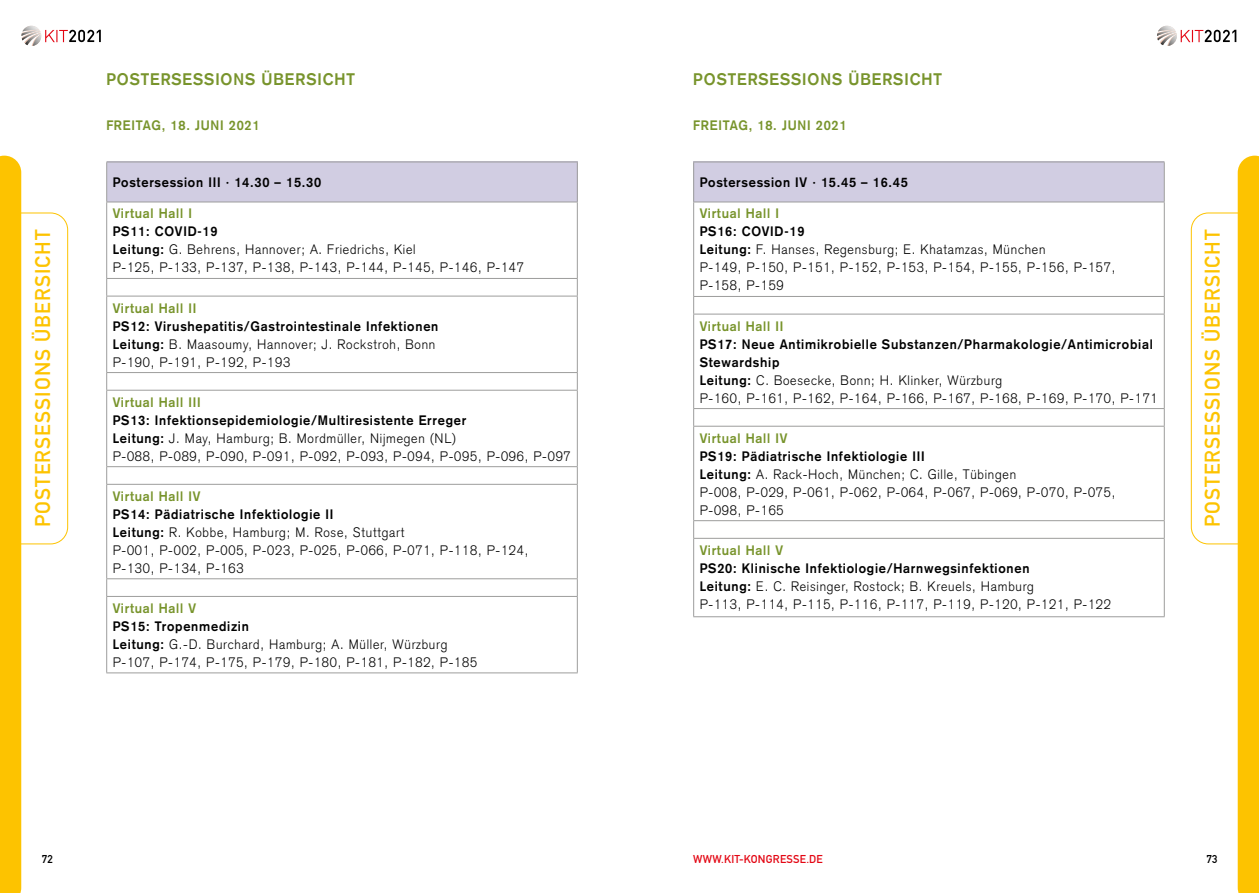
<style>
.page{position:relative;width:1259px;height:893px;background:#fff}
.page>*{position:absolute;margin:0;border:0;box-sizing:border-box;transform-origin:0 0}
.t1{font:21px "DIN Mittelschrift";letter-spacing:.05em;color:#fdc300}
.t2{font:700 16.5px "Akzidenz Grotesk";letter-spacing:.06em;color:#78942c;scale:.95 1}
.t3{font:300 13.5px/18px "Akzidenz Grotesk";letter-spacing:.06em;color:#000;scale:.95 1}
.t4{font:700 13.5px "Akzidenz Grotesk";letter-spacing:.06em;color:#78942c;scale:.95 1}
.t5{font:700 13.5px "Akzidenz Grotesk";letter-spacing:.06em;color:#000;scale:.95 1}
.t6{font:11.25px "DIN Mittelschrift";letter-spacing:.02em;color:#e30613}
.t7{font:11.25px "DIN Mittelschrift";color:#000}
.s1{font-weight:700}
</style>
<div class="page">
<svg style="left:21px;top:26px;width:80px;height:20px"></svg>
<svg style="left:1157px;top:26px;width:79px;height:20px"></svg>
<div style="left:1179px;top:43px;width:58px;height:8px;background:#fff"></div>
<div style="left:44px;top:43px;width:58px;height:8px;background:#fff"></div>
<div style="left:693px;top:162px;width:471px;height:40px;background:#d1cde2"></div>
<hr style="left:693px;top:162px;width:471px;height:1px;background:#9d9d9c">
<hr style="left:693px;top:162px;width:1px;height:40px;background:#9d9d9c">
<hr style="left:1164px;top:162px;width:1px;height:40px;background:#9d9d9c">
<hr style="left:693px;top:202px;width:471px;height:1px;background:#9d9d9c">
<hr style="left:693px;top:202px;width:1px;height:94px;background:#9d9d9c">
<hr style="left:1164px;top:202px;width:1px;height:94px;background:#9d9d9c">
<hr style="left:693px;top:296px;width:471px;height:1px;background:#9d9d9c">
<svg style="left:693px;top:297px;width:1px;height:17px"></svg>
<svg style="left:1164px;top:297px;width:1px;height:17px"></svg>
<hr style="left:693px;top:314px;width:471px;height:1px;background:#9d9d9c">
<hr style="left:693px;top:314px;width:1px;height:94px;background:#9d9d9c">
<hr style="left:1164px;top:314px;width:1px;height:94px;background:#9d9d9c">
<hr style="left:693px;top:408px;width:471px;height:1px;background:#9d9d9c">
<svg style="left:693px;top:409px;width:1px;height:17px"></svg>
<svg style="left:1164px;top:409px;width:1px;height:17px"></svg>
<hr style="left:693px;top:426px;width:471px;height:1px;background:#9d9d9c">
<hr style="left:693px;top:427px;width:1px;height:93px;background:#9d9d9c">
<hr style="left:1164px;top:427px;width:1px;height:93px;background:#9d9d9c">
<hr style="left:693px;top:520px;width:471px;height:1px;background:#9d9d9c">
<svg style="left:693px;top:521px;width:1px;height:17px"></svg>
<svg style="left:1164px;top:521px;width:1px;height:17px"></svg>
<hr style="left:693px;top:538px;width:471px;height:1px;background:#9d9d9c">
<hr style="left:693px;top:539px;width:1px;height:77px;background:#9d9d9c">
<hr style="left:1164px;top:539px;width:1px;height:77px;background:#9d9d9c">
<hr style="left:693px;top:616px;width:471px;height:1px;background:#9d9d9c">
<div style="left:107px;top:162px;width:470px;height:40px;background:#d1cde2"></div>
<hr style="left:106px;top:162px;width:472px;height:1px;background:#9d9d9c">
<hr style="left:106px;top:162px;width:1px;height:40px;background:#9d9d9c">
<hr style="left:577px;top:162px;width:1px;height:40px;background:#9d9d9c">
<hr style="left:106px;top:202px;width:472px;height:1px;background:#9d9d9c">
<hr style="left:106px;top:202px;width:1px;height:76px;background:#9d9d9c">
<hr style="left:577px;top:202px;width:1px;height:76px;background:#9d9d9c">
<hr style="left:106px;top:278px;width:472px;height:1px;background:#9d9d9c">
<svg style="left:106px;top:279px;width:1px;height:17px"></svg>
<svg style="left:577px;top:279px;width:1px;height:17px"></svg>
<hr style="left:106px;top:296px;width:472px;height:1px;background:#9d9d9c">
<hr style="left:106px;top:296px;width:1px;height:76px;background:#9d9d9c">
<hr style="left:577px;top:296px;width:1px;height:76px;background:#9d9d9c">
<hr style="left:106px;top:372px;width:472px;height:1px;background:#9d9d9c">
<svg style="left:106px;top:373px;width:1px;height:17px"></svg>
<svg style="left:577px;top:373px;width:1px;height:17px"></svg>
<hr style="left:106px;top:390px;width:472px;height:1px;background:#9d9d9c">
<hr style="left:106px;top:391px;width:1px;height:75px;background:#9d9d9c">
<hr style="left:577px;top:391px;width:1px;height:75px;background:#9d9d9c">
<hr style="left:106px;top:466px;width:472px;height:1px;background:#9d9d9c">
<svg style="left:106px;top:467px;width:1px;height:17px"></svg>
<svg style="left:577px;top:467px;width:1px;height:17px"></svg>
<hr style="left:106px;top:484px;width:472px;height:1px;background:#9d9d9c">
<hr style="left:106px;top:485px;width:1px;height:93px;background:#9d9d9c">
<hr style="left:577px;top:485px;width:1px;height:93px;background:#9d9d9c">
<hr style="left:106px;top:578px;width:472px;height:1px;background:#9d9d9c">
<svg style="left:106px;top:579px;width:1px;height:17px"></svg>
<svg style="left:577px;top:579px;width:1px;height:17px"></svg>
<hr style="left:106px;top:596px;width:472px;height:1px;background:#9d9d9c">
<hr style="left:106px;top:597px;width:1px;height:75px;background:#9d9d9c">
<hr style="left:577px;top:597px;width:1px;height:75px;background:#9d9d9c">
<hr style="left:106px;top:672px;width:472px;height:1px;background:#9d9d9c">
<svg style="left:1191px;top:156px;width:68px;height:737px"></svg>
<svg style="left:0;top:156px;width:68px;height:737px"></svg>
<p class="t2" style="left:106px;top:70px;width:263px">POSTERSESSIONS ÜBERSICHT</p>
<p class="t4" style="left:106px;top:117px;width:163px">FREITAG, 18. JUNI 2021</p>
<p class="t2" style="left:693px;top:70px;width:263px">POSTERSESSIONS ÜBERSICHT</p>
<p class="t4" style="left:693px;top:117px;width:163px">FREITAG, 18. JUNI 2021</p>
<p class="t5" style="left:113px;top:174px;width:221px">Postersession III · 14.30 – 15.30</p>
<p class="t4" style="left:113px;top:206px;width:85px">Virtual Hall I</p>
<p class="t3" style="left:113px;top:223px;width:434px"><span class="s1">PS11: COVID-19<br>Leitung:</span> G. Behrens, Hannover; A. Friedrichs, Kiel<br>P-125, P-133, P-137, P-138, P-143, P-144, P-145, P-146, P-147</p>
<p class="t4" style="left:113px;top:300px;width:89px">Virtual Hall II</p>
<p class="t3" style="left:113px;top:317px;width:344px"><span class="s1">PS12: Virushepatitis/Gastrointestinale Infektionen<br>Leitung:</span> B. Maasoumy, Hannover; J. Rockstroh, Bonn<br>P-190, P-191, P-192, P-193</p>
<p class="t4" style="left:113px;top:394px;width:94px">Virtual Hall III</p>
<p class="t3" style="left:113px;top:411px;width:484px"><span class="s1">PS13: Infektionsepidemiologie/Multiresistente Erreger<br>Leitung:</span> J. May, Hamburg; B. Mordmüller, Nijmegen (NL)<br>P-088, P-089, P-090, P-091, P-092, P-093, P-094, P-095, P-096, P-097</p>
<p class="t4" style="left:113px;top:488px;width:94px">Virtual Hall IV</p>
<p class="t3" style="left:113px;top:505px;width:439px"><span class="s1">PS14: Pädiatrische Infektiologie II<br>Leitung:</span> R. Kobbe, Hamburg; M. Rose, Stuttgart<br>P-001, P-002, P-005, P-023, P-025, P-066, P-071, P-118, P-124, P-130, P-134, P-163</p>
<p class="t4" style="left:113px;top:600px;width:89px">Virtual Hall V</p>
<p class="t3" style="left:113px;top:617px;width:385px"><span class="s1">PS15: Tropenmedizin<br>Leitung:</span> G.-D. Burchard, Hamburg; A. Müller, Würzburg<br>P-107, P-174, P-175, P-179, P-180, P-181, P-182, P-185</p>
<p class="t5" style="left:699px;top:174px;width:221px">Postersession IV · 15.45 – 16.45</p>
<p class="t4" style="left:699px;top:206px;width:85px">Virtual Hall I</p>
<p class="t3" style="left:699px;top:223px;width:439px"><span class="s1">PS16: COVID-19<br>Leitung:</span> F. Hanses, Regensburg; E. Khatamzas, München<br>P-149, P-150, P-151, P-152, P-153, P-154, P-155, P-156, P-157, P-158, P-159</p>
<p class="t4" style="left:699px;top:318px;width:89px">Virtual Hall II</p>
<p class="t3" style="left:699px;top:335px;width:484px"><span class="s1">PS17: Neue Antimikrobielle Substanzen/Pharmakologie/Antimicrobial Stewardship<br>Leitung:</span> C. Boesecke, Bonn; H. Klinker, Würzburg<br>P-160, P-161, P-162, P-164, P-166, P-167, P-168, P-169, P-170, P-171</p>
<p class="t4" style="left:699px;top:430px;width:94px">Virtual Hall IV</p>
<p class="t3" style="left:699px;top:447px;width:439px"><span class="s1">PS19: Pädiatrische Infektiologie III<br>Leitung:</span> A. Rack-Hoch, München; C. Gille, Tübingen<br>P-008, P-029, P-061, P-062, P-064, P-067, P-069, P-070, P-075, P-098, P-165</p>
<p class="t4" style="left:699px;top:542px;width:89px">Virtual Hall V</p>
<p class="t3" style="left:699px;top:559px;width:434px"><span class="s1">PS20: Klinische Infektiologie/Harnwegsinfektionen<br>Leitung:</span> E. C. Reisinger, Rostock; B. Kreuels, Hamburg<br>P-113, P-114, P-115, P-116, P-117, P-119, P-120, P-121, P-122</p>
<h1 class="t1" style="left:31px;top:527px;width:299px;rotate:-90deg">POSTERSESSIONS ÜBERSICHT</h1>
<h1 class="t1" style="left:1200px;top:527px;width:299px;rotate:-90deg">POSTERSESSIONS ÜBERSICHT</h1>
<p class="t7" style="left:42px;top:853px;width:13px">72</p>
<p class="t6" style="left:693px;top:853px;width:131px">WWW.KIT-KONGRESSE.DE</p>
<p class="t7" style="left:1206px;top:853px;width:13px">73</p>
</div>
